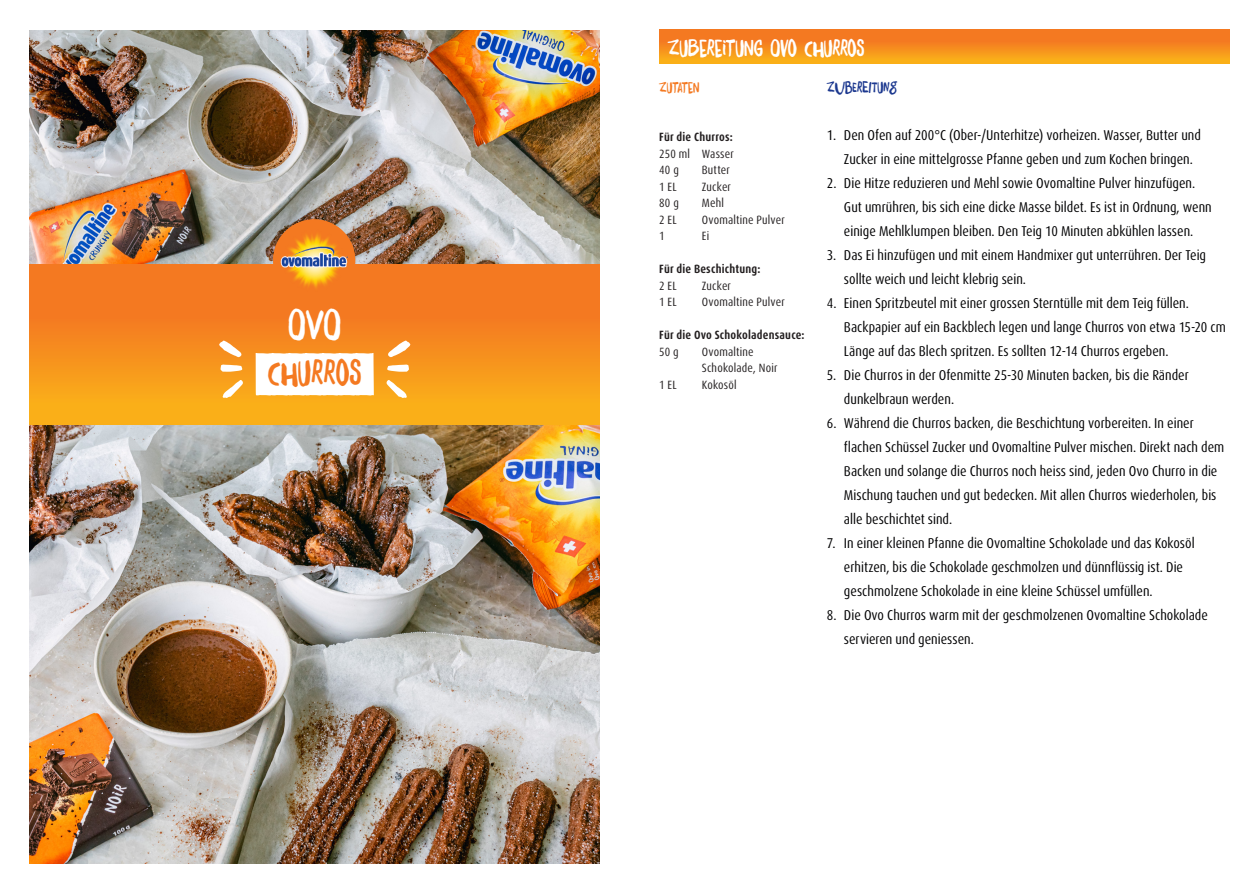
<style>
.page{position:relative;width:1259px;height:893px;background:#fff}
.page>*{position:absolute;margin:0;border:0;box-sizing:border-box;transform-origin:0 0}
.t1{font:37.5px "Daft Brush";color:#fff}
.t2{font:31.5px "Daft Brush";letter-spacing:-.01em;color:#f47921}
.t3{font:21px "Daft Brush";letter-spacing:-.01em;color:#fff}
.t4{font:condensed 14.25px/24px "Dax OT";color:#000002}
.t5{font:14.25px "Daft Brush";color:#1c388f}
.t6{font:13.5px "Daft Brush";color:#f47921}
.t7{font:condensed 12px/16.5px "Dax OT";letter-spacing:.015em;color:#231f20}
.t8{font:700 condensed 12px "Dax OT";letter-spacing:.015em;color:#231f20}
</style>
<div class="page">
<div style="left:659px;top:30px;width:570px;height:34px;background:linear-gradient(to bottom,#f26a23,#faaf19)"></div>
<img style="left:30px;top:30px;width:570px;height:234px">
<img style="left:30px;top:425px;width:570px;height:438px">
<img style="left:259px;top:207px;width:111px;height:57px">
<div style="left:30px;top:264px;width:570px;height:161px;background:linear-gradient(to bottom,#f26b23,#fab118)"></div>
<svg style="left:256px;top:353px;width:118px;height:42px"></svg>
<svg style="left:273px;top:219px;width:82px;height:82px;background:#e08d3d"></svg>
<svg style="left:79px;top:316px;width:23px;height:57px"></svg>
<svg style="left:527px;top:316px;width:24px;height:57px"></svg>
<svg style="left:219px;top:341px;width:24px;height:57px"></svg>
<svg style="left:386px;top:341px;width:24px;height:57px"></svg>
<h1 class="t1" style="left:288px;top:298px;width:54px">OVO</h1>
<h2 class="t2" style="left:268px;top:351px;width:95px">CHURROS</h2>
<h3 class="t3" style="left:668px;top:34px;width:198px">ZUBEREITUNG OVO CHURROS</h3>
<p class="t6" style="left:659px;top:78px;width:42px">ZUTATEN</p>
<p class="t8" style="left:659px;top:129px;width:75px">Für die Churros:</p>
<p class="t7" style="left:659px;top:145px;width:76px">250 ml Wasser<br>40 g</p>
<p class="t7" style="left:702px;top:162px;width:30px">Butter</p>
<p class="t7" style="left:659px;top:178px;width:19px">1 EL</p>
<p class="t7" style="left:702px;top:178px;width:31px">Zucker</p>
<p class="t7" style="left:659px;top:195px;width:21px">80 g</p>
<p class="t7" style="left:702px;top:195px;width:24px">Mehl</p>
<p class="t7" style="left:659px;top:211px;width:19px">2 EL</p>
<p class="t7" style="left:702px;top:211px;width:85px">Ovomaltine Pulver</p>
<p class="t7" style="left:659px;top:228px;width:7px">1</p>
<p class="t7" style="left:702px;top:228px;width:9px">Ei</p>
<p class="t8" style="left:659px;top:261px;width:103px">Für die Beschichtung:</p>
<p class="t7" style="left:659px;top:277px;width:19px">2 EL</p>
<p class="t7" style="left:702px;top:277px;width:31px">Zucker</p>
<p class="t7" style="left:659px;top:294px;width:19px">1 EL</p>
<p class="t7" style="left:702px;top:294px;width:85px">Ovomaltine Pulver</p>
<p class="t8" style="left:659px;top:327px;width:147px">Für die Ovo Schokoladensauce:</p>
<p class="t7" style="left:659px;top:343px;width:21px">50 g</p>
<p class="t7" style="left:702px;top:343px;width:77px">Ovomaltine<br>Schokolade, Noir</p>
<p class="t7" style="left:659px;top:376px;width:19px">1 EL</p>
<p class="t7" style="left:702px;top:376px;width:36px">Kokosöl</p>
<p class="t5" style="left:827px;top:78px;width:72px">ZUBEREITUNG</p>
<p class="t4" style="left:844px;top:123px;width:358px;text-indent:-17px">1. Den Ofen auf 200°C (Ober-/Unterhitze) vorheizen. Wasser, Butter und<br>Zucker in eine mittelgrosse Pfanne geben und zum Kochen bringen.</p>
<p class="t4" style="left:844px;top:171px;width:369px;text-indent:-17px">2. Die Hitze reduzieren und Mehl sowie Ovomaltine Pulver hinzufügen.<br>Gut umrühren, bis sich eine dicke Masse bildet. Es ist in Ordnung, wenn einige Mehlklumpen bleiben. Den Teig 10 Minuten abkühlen lassen.</p>
<p class="t4" style="left:844px;top:243px;width:364px;text-indent:-17px">3. Das Ei hinzufügen und mit einem Handmixer gut unterrühren. Der Teig sollte weich und leicht klebrig sein.</p>
<p class="t4" style="left:844px;top:291px;width:383px;text-indent:-17px">4. Einen Spritzbeutel mit einer grossen Sterntülle mit dem Teig füllen.<br>Backpapier auf ein Backblech legen und lange Churros von etwa 15-20 cm<br>Länge auf das Blech spritzen. Es sollten 12-14 Churros ergeben.</p>
<p class="t4" style="left:844px;top:363px;width:346px;text-indent:-17px">5. Die Churros in der Ofenmitte 25-30 Minuten backen, bis die Ränder dunkelbraun werden.</p>
<p class="t4" style="left:844px;top:411px;width:382px;text-indent:-17px">6. Während die Churros backen, die Beschichtung vorbereiten. In einer flachen Schüssel Zucker und Ovomaltine Pulver mischen. Direkt nach dem Backen und solange die Churros noch heiss sind, jeden Ovo Churro in die Mischung tauchen und gut bedecken. Mit allen Churros wiederholen, bis alle beschichtet sind.</p>
<p class="t4" style="left:844px;top:531px;width:352px;text-indent:-17px">7. In einer kleinen Pfanne die Ovomaltine Schokolade und das Kokosöl erhitzen, bis die Schokolade geschmolzen und dünnflüssig ist. Die geschmolzene Schokolade in eine kleine Schüssel umfüllen.</p>
<p class="t4" style="left:844px;top:603px;width:365px;text-indent:-17px">8. Die Ovo Churros warm mit der geschmolzenen Ovomaltine Schokolade servieren und geniessen.</p>
</div>
